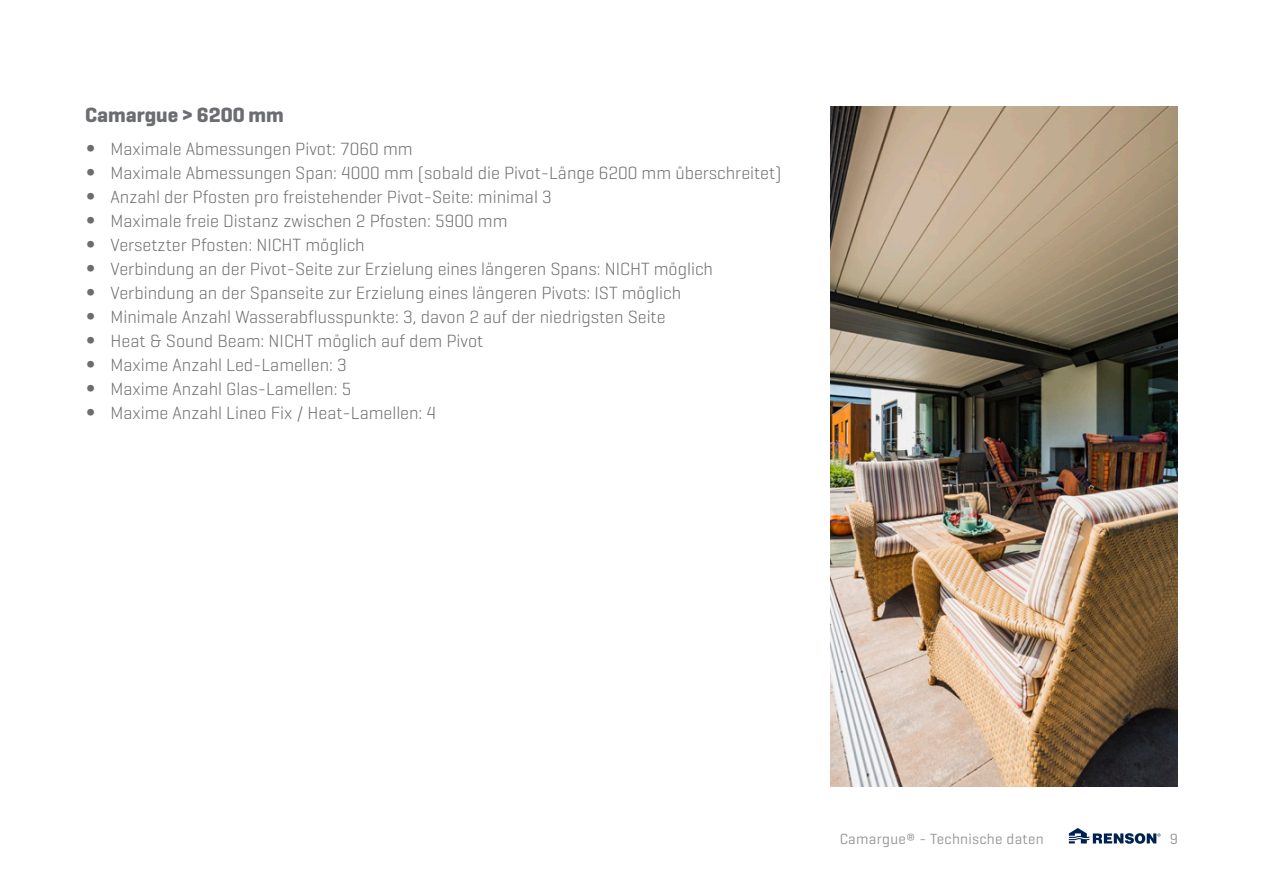
<style>
.page{position:relative;width:1263px;height:893px;background:#fff}
.page>*{position:absolute;margin:0;border:0;box-sizing:border-box;transform-origin:0 0}
.t1{font:700 21px "Geogrotesque";color:#6c6d70}
.t2{font:300 18px "Geogrotesque";color:#6c6d70}
.t3{font:15px "Geogrotesque";letter-spacing:.02em;color:#939598}
.s1{font-family:"Futura Std"}
</style>
<div class="page">
<svg style="left:1069px;top:828px;width:91px;height:16px"></svg>
<img style="left:831px;top:106px;width:347px;height:681px">
<h2 class="t1" style="left:85px;top:102px;width:200px">Camargue &gt; 6200 mm</h2>
<p class="t2" style="left:85px;top:137px;width:329px"><span class="s1">•</span> Maximale Abmessungen Pivot: 7060 mm</p>
<p class="t2" style="left:85px;top:161px;width:698px"><span class="s1">•</span> Maximale Abmessungen Span: 4000 mm (sobald die Pivot-Länge 6200 mm überschreitet)</p>
<p class="t2" style="left:85px;top:185px;width:468px"><span class="s1">•</span> Anzahl der Pfosten pro freistehender Pivot-Seite: minimal 3</p>
<p class="t2" style="left:85px;top:209px;width:424px"><span class="s1">•</span> Maximale freie Distanz zwischen 2 Pfosten: 5900 mm</p>
<p class="t2" style="left:85px;top:233px;width:281px"><span class="s1">•</span> Versetzter Pfosten: NICHT möglich</p>
<p class="t2" style="left:85px;top:257px;width:629px"><span class="s1">•</span> Verbindung an der Pivot-Seite zur Erzielung eines längeren Spans: NICHT möglich</p>
<p class="t2" style="left:85px;top:281px;width:597px"><span class="s1">•</span> Verbindung an der Spanseite zur Erzielung eines längeren Pivots: IST möglich</p>
<p class="t2" style="left:85px;top:305px;width:582px"><span class="s1">•</span> Minimale Anzahl Wasserabflusspunkte: 3, davon 2 auf der niedrigsten Seite</p>
<p class="t2" style="left:85px;top:329px;width:400px"><span class="s1">•</span> Heat &amp; Sound Beam: NICHT möglich auf dem Pivot</p>
<p class="t2" style="left:85px;top:353px;width:263px"><span class="s1">•</span> Maxime Anzahl Led-Lamellen: 3</p>
<p class="t2" style="left:85px;top:377px;width:268px"><span class="s1">•</span> Maxime Anzahl Glas-Lamellen: 5</p>
<p class="t2" style="left:85px;top:401px;width:353px"><span class="s1">•</span> Maxime Anzahl Lineo Fix / Heat-Lamellen: 4</p>
<p class="t3" style="left:840px;top:829px;width:205px">Camargue® - Technische daten</p>
<p class="t3" style="left:1170px;top:829px;width:10px">9</p>
</div>
